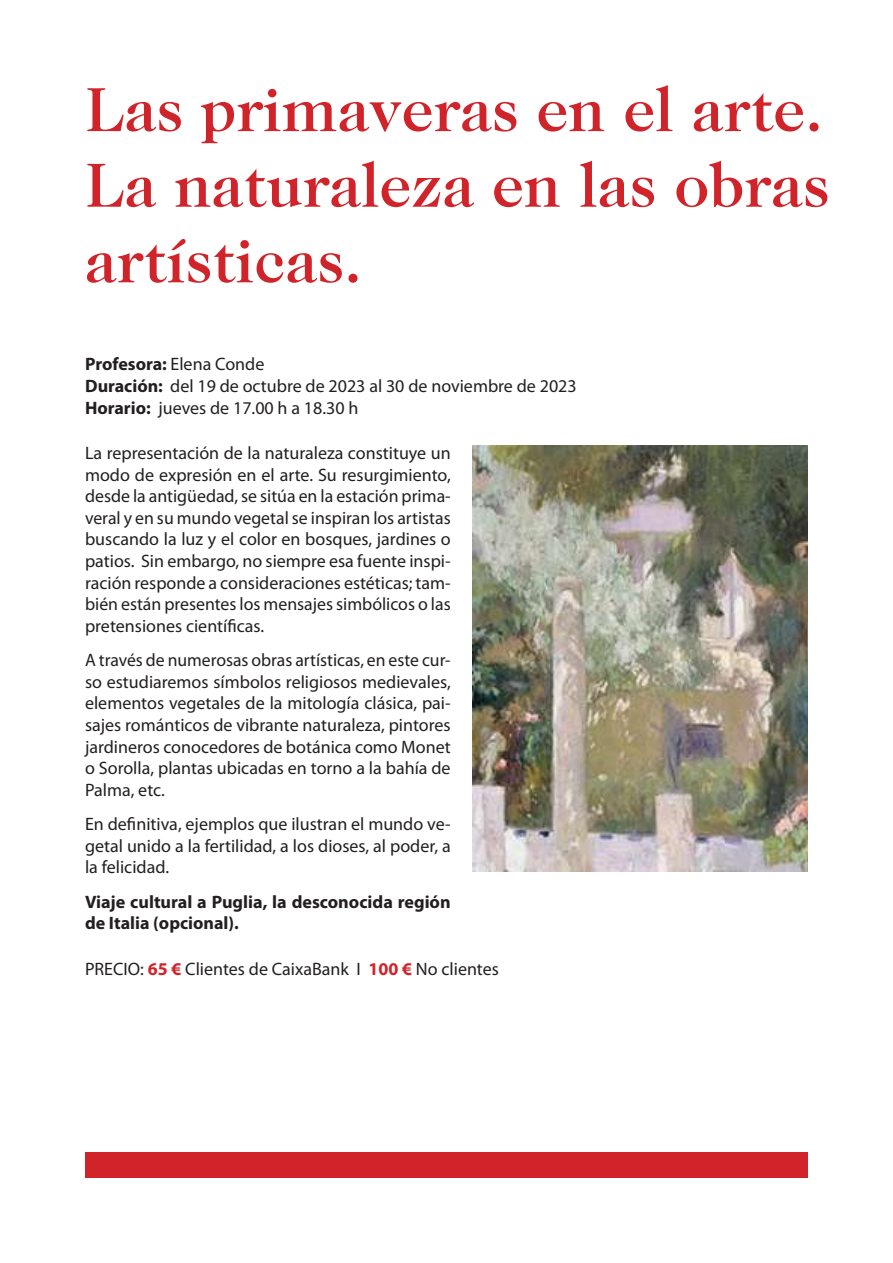
<style>
.page{position:relative;width:893px;height:1263px;background:#fff}
.page>*{position:absolute;margin:0;border:0;box-sizing:border-box;transform-origin:0 0}
.t1{font:500 63px/75.6px "Caslon 224 Std";color:#d1232a;text-align:justify}
.t2{font:18px/21.6px "Myriad Pro";color:#231f20;text-align:justify}
.t3{font:700 18px/21.6px "Myriad Pro";color:#231f20}
.s1{font-weight:700}
.s2{font-weight:700;color:#d1232a}
</style>
<div class="page">
<div style="left:85px;top:1152px;width:723px;height:26px;background:#d1232a"></div>
<img style="left:472px;top:445px;width:336px;height:426px">
<h1 class="t1" style="left:85px;top:71px;width:746px">Las primaveras en el arte.<br>La naturaleza en las obras artísticas.</h1>
<p class="t2" style="left:85px;top:353px;width:493px;text-align:left"><span class="s1">Profesora:</span> Elena Conde<br><span class="s1">Duración:</span> del 19 de octubre de 2023 al 30 de noviembre de 2023<br><span class="s1">Horario:</span> jueves de 17.00 h a 18.30 h</p>
<p class="t2" style="left:85px;top:442px;width:367px">La representación de la naturaleza constituye un modo de expresión en el arte. Su resurgimiento, desde la antigüedad, se sitúa en la estación prima&shy;veral y en su mundo vegetal se inspiran los artistas buscando la luz y el color en bosques, jardines o patios. Sin embargo, no siempre esa fuente inspi&shy;ración responde a consideraciones estéticas; tam&shy;bién están presentes los mensajes simbólicos o las pretensiones científicas.</p>
<p class="t2" style="left:85px;top:649px;width:367px">A través de numerosas obras artísticas, en este cur&shy;so estudiaremos símbolos religiosos medievales, elementos vegetales de la mitología clásica, pai&shy;sajes románticos de vibrante naturaleza, pintores jardineros conocedores de botánica como Monet o Sorolla, plantas ubicadas en torno a la bahía de Palma, etc.</p>
<p class="t2" style="left:85px;top:813px;width:367px">En definitiva, ejemplos que ilustran el mundo ve&shy;getal unido a la fertilidad, a los dioses, al poder, a la felicidad.</p>
<p class="t3" style="left:85px;top:890px;width:367px">Viaje cultural a Puglia, la desconocida región de Italia (opcional).</p>
<p class="t2" style="left:85px;top:957px;width:415px">PRECIO: <span class="s2">65 €</span> Clientes de CaixaBank I <span class="s2">100 €</span> No clientes</p>
</div>
